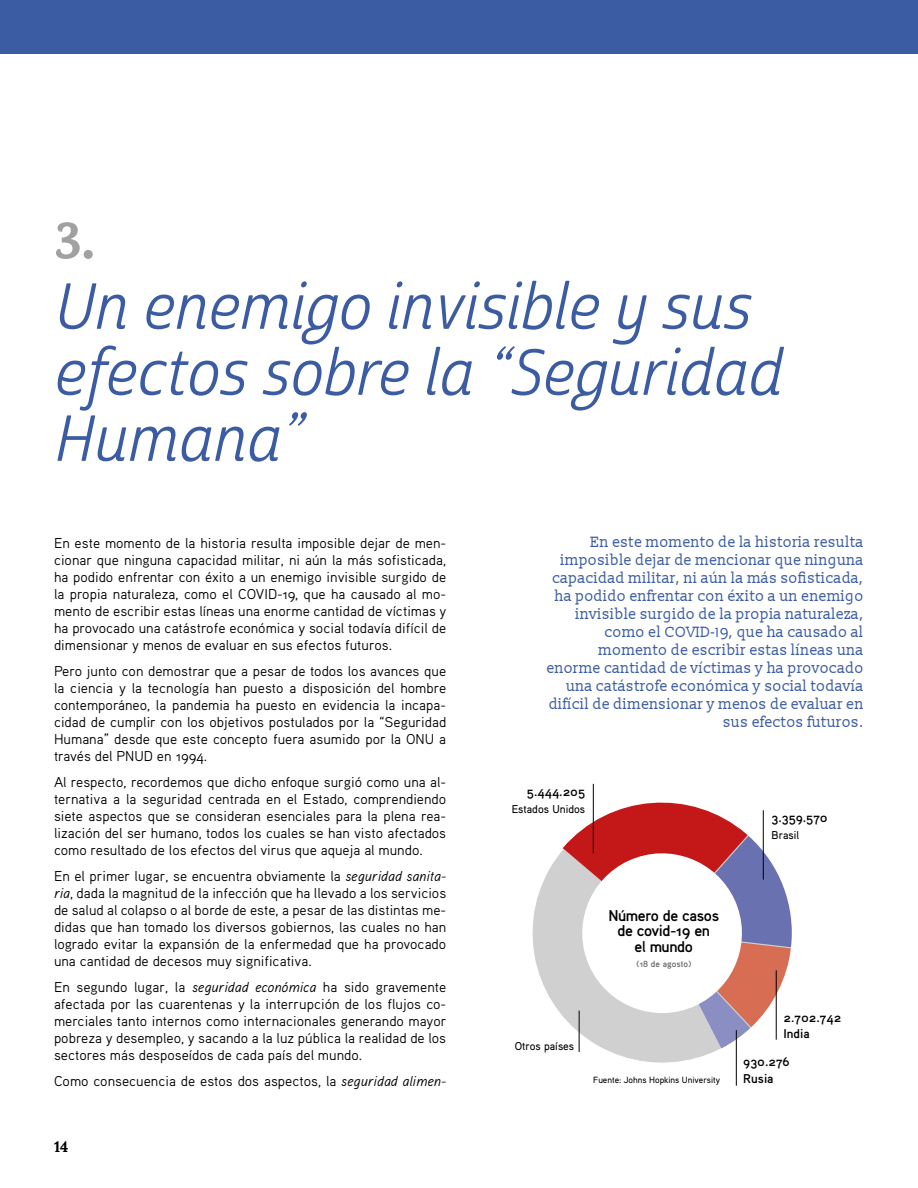
<style>
.page{position:relative;width:918px;height:1188px;background:#fff}
.page>*{position:absolute;margin:0;border:0;box-sizing:border-box;transform-origin:0 0}
.t1{font:63px/66px "Cabrito Sans Con Reg It";color:#3b5ca2}
.t2{font:700 57px "Karma";color:#a1a1a1}
.t3{font:15.6px/15.6px "Aaux Pro Bold OSF";letter-spacing:-.025em;color:#000;text-align:center}
.t4{font:15px/18px "Slabo 13 px";color:#3b5ca2;text-align:right}
.t5{font:700 15px "Lora";color:#000}
.t6{font:14.25px/17.1px "Aaux Pro Regular OSF";color:#000;text-align:justify}
.t7{font:12.75px/16.8px "Aaux Pro Bold OSF";color:#000}
.t8{font:11.4px "Aaux Pro Medium OSF";color:#000}
.t9{font:9px "Aaux Pro Medium OSF";color:#000}
.t10{font:9px "Aaux Pro Bold OSF";color:#6d6d6c}
.s1{font-family:"Aaux Pro Regular Italic OSF"}
</style>
<div class="page">
<div style="left:0;top:0;width:918px;height:54px;background:#3b5ca2"></div>
<svg style="left:532px;top:785px;width:204px;height:297px"></svg>
<svg style="left:563px;top:787px;width:229px;height:261px"></svg>
<hr style="left:593px;top:784px;width:1px;height:69px;background:#000">
<hr style="left:763px;top:810px;width:1px;height:70px;background:#000">
<hr style="left:776px;top:970px;width:1px;height:70px;background:#000">
<hr style="left:736px;top:1030px;width:1px;height:56px;background:#000">
<hr style="left:579px;top:1011px;width:1px;height:41px;background:#000">
<h2 class="t2" style="left:54px;top:205px;width:43px">3.</h2>
<h1 class="t1" style="left:54px;top:275px;width:730px">Un enemigo invisible y sus efectos sobre la “Seguridad<br>Humana”</h1>
<p class="t6" style="left:54px;top:534px;width:394px">En este momento de la historia resulta imposible dejar de men&shy;cionar que ninguna capacidad militar, ni aún la más sofisticada, ha podido enfrentar con éxito a un enemigo invisible surgido de la propia naturaleza, como el COVID-19, que ha causado al mo&shy;mento de escribir estas líneas una enorme cantidad de víctimas y ha provocado una catástrofe económica y social todavía difícil de dimensionar y menos de evaluar en sus efectos futuros.</p>
<p class="t6" style="left:54px;top:662px;width:394px">Pero junto con demostrar que a pesar de todos los avances que la ciencia y la tecnología han puesto a disposición del hombre contemporáneo, la pandemia ha puesto en evidencia la incapa&shy;cidad de cumplir con los objetivos postulados por la “Seguridad Humana” desde que este concepto fuera asumido por la ONU a través del PNUD en 1994.</p>
<p class="t6" style="left:54px;top:773px;width:394px">Al respecto, recordemos que dicho enfoque surgió como una al&shy;ternativa a la seguridad centrada en el Estado, comprendiendo siete aspectos que se consideran esenciales para la plena rea&shy;lización del ser humano, todos los cuales se han visto afectados como resultado de los efectos del virus que aqueja al mundo.</p>
<p class="t6" style="left:54px;top:867px;width:394px">En el primer lugar, se encuentra obviamente la <span class="s1">seguridad sanita&shy;ria</span>, dada la magnitud de la infección que ha llevado a los servicios de salud al colapso o al borde de este, a pesar de las distintas me&shy;didas que han tomado los diversos gobiernos, las cuales no han logrado evitar la expansión de la enfermedad que ha provocado una cantidad de decesos muy significativa.</p>
<p class="t6" style="left:54px;top:978px;width:394px">En segundo lugar, la <span class="s1">seguridad económica</span> ha sido gravemente afectada por las cuarentenas y la interrupción de los flujos co&shy;merciales tanto internos como internacionales generando mayor pobreza y desempleo, y sacando a la luz pública la realidad de los sectores más desposeídos de cada país del mundo.</p>
<p class="t6" style="left:54px;top:1072px;width:394px">Como consecuencia de estos dos aspectos, la <span class="s1">seguridad alimen-</span></p>
<p class="t5" style="left:54px;top:1134px;width:16px">14</p>
<p class="t4" style="left:547px;top:533px;width:319px">En este momento de la historia resulta imposible dejar de mencionar que ninguna capacidad militar, ni aún la más sofisticada, ha podido enfrentar con éxito a un enemigo invisible surgido de la propia naturaleza, como el COVID-19, que ha causado al momento de escribir estas líneas una enorme cantidad de víctimas y ha provocado una catástrofe económica y social todavía difícil de dimensionar y menos de evaluar en sus efectos futuros.</p>
<p class="t7" style="left:527px;top:783px;width:60px">5.444.205</p>
<p class="t8" style="left:512px;top:802px;width:75px">Estados Unidos</p>
<p class="t7" style="left:772px;top:809px;width:58px">3.359.570</p>
<p class="t8" style="left:772px;top:828px;width:29px">Brasil</p>
<p class="t3" style="left:608px;top:907px;width:112px">Número de casos de covid-19 en<br>el mundo</p>
<p class="t10" style="left:636px;top:958px;width:56px">(18 de agosto)</p>
<p class="t8" style="left:515px;top:1039px;width:61px">Otros países</p>
<p class="t9" style="left:593px;top:1074px;width:128px">Fuente: Johns Hopkins University</p>
<p class="t7" style="left:784px;top:1009px;width:59px">2.702.742<br>India</p>
<p class="t7" style="left:743px;top:1053px;width:48px">930.276<br>Rusia</p>
</div>
